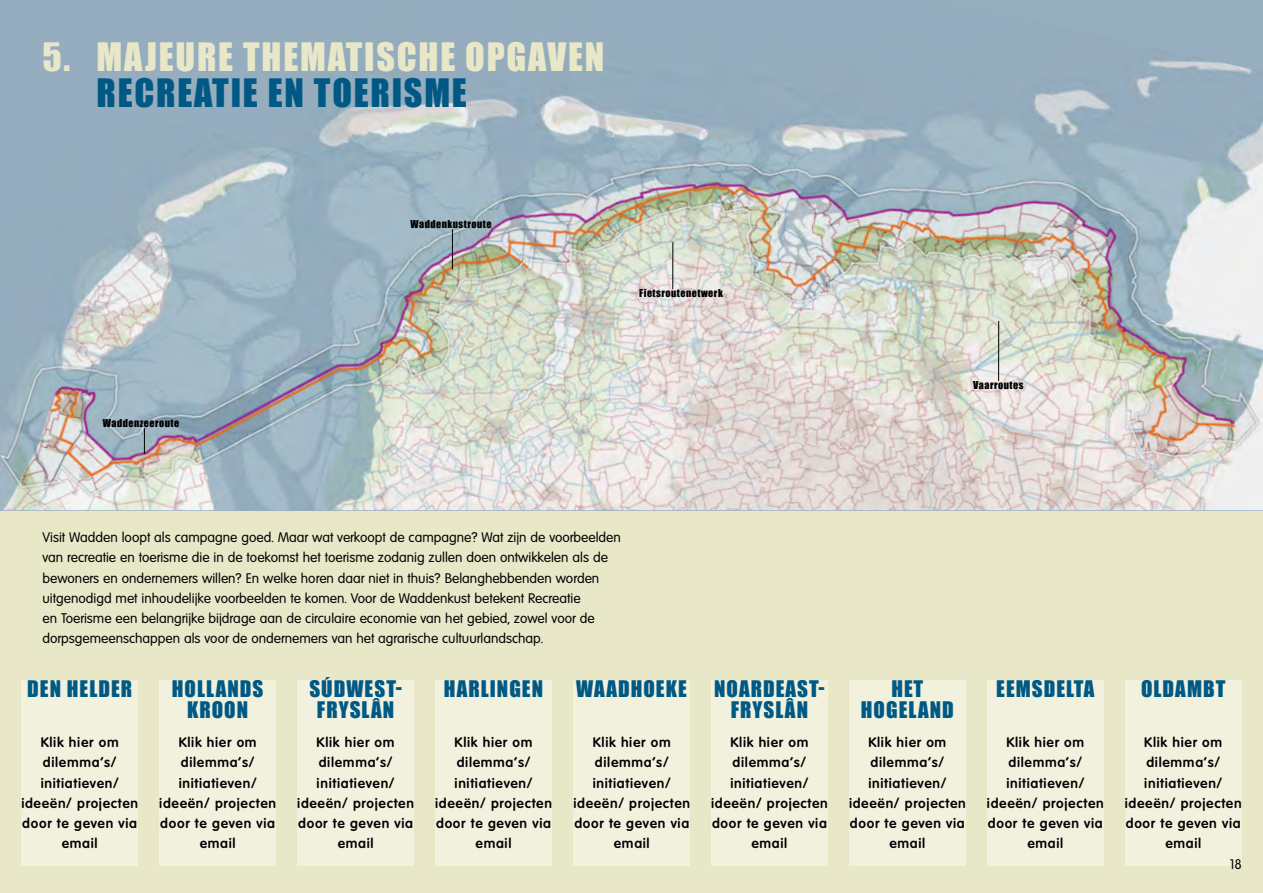
<style>
.page{position:relative;width:1263px;height:893px;background:#fff}
.page>*{position:absolute;margin:0;border:0;box-sizing:border-box;transform-origin:0 0}
.t1{font:36px "Impact";letter-spacing:.05em;color:#e8e7c8}
.t2{font:36px "Impact";letter-spacing:.05em;color:#005984}
.t3{font:21px/21px "Impact";letter-spacing:.05em;color:#005984}
.t4{font:600 13.5px/20.2px "Volkswagen TS";letter-spacing:.05em;color:#000;text-align:center}
.t5{font:13.5px/20.2px "Volkswagen TS";color:#000}
.t6{font:10.05px "Impact";letter-spacing:.045em;color:#000}
</style>
<div class="page">
<div style="left:0;top:510px;width:1263px;height:383px;background:#e8e7c8"></div>
<img style="left:0;top:0;width:1263px;height:510px">
<svg style="left:144px;top:428px;width:1px;height:26px"></svg>
<hr style="left:452px;top:229px;width:1px;height:40px;background:#000">
<hr style="left:672px;top:242px;width:1px;height:47px;background:#000">
<hr style="left:998px;top:321px;width:1px;height:60px;background:#000">
<div style="left:21px;top:680px;width:117px;height:57px;background:#f1f1de"></div>
<div style="left:159px;top:680px;width:117px;height:57px;background:#f1f1de"></div>
<div style="left:297px;top:680px;width:117px;height:57px;background:#f1f1de"></div>
<div style="left:435px;top:680px;width:117px;height:57px;background:#f1f1de"></div>
<div style="left:573px;top:680px;width:117px;height:57px;background:#f1f1de"></div>
<div style="left:711px;top:680px;width:117px;height:57px;background:#f1f1de"></div>
<div style="left:849px;top:680px;width:117px;height:57px;background:#f1f1de"></div>
<div style="left:987px;top:680px;width:117px;height:57px;background:#f1f1de"></div>
<div style="left:1125px;top:680px;width:117px;height:57px;background:#f1f1de"></div>
<div style="left:21px;top:737px;width:117px;height:129px;background:#f1f1de"></div>
<div style="left:159px;top:737px;width:117px;height:129px;background:#f1f1de"></div>
<div style="left:297px;top:737px;width:117px;height:129px;background:#f1f1de"></div>
<div style="left:435px;top:737px;width:117px;height:129px;background:#f1f1de"></div>
<div style="left:573px;top:737px;width:117px;height:129px;background:#f1f1de"></div>
<div style="left:711px;top:737px;width:117px;height:129px;background:#f1f1de"></div>
<div style="left:849px;top:737px;width:117px;height:129px;background:#f1f1de"></div>
<div style="left:987px;top:737px;width:117px;height:129px;background:#f1f1de"></div>
<div style="left:1125px;top:737px;width:117px;height:129px;background:#f1f1de"></div>
<h1 class="t1" style="left:43px;top:29px;width:563px">5. majeure thematische opgaven</h1>
<h1 class="t2" style="left:97px;top:65px;width:372px">recreatie en toerisme</h1>
<p class="t6" style="left:103px;top:415px;width:78px">Waddenzeeroute</p>
<p class="t6" style="left:410px;top:216px;width:83px">Waddenkustroute</p>
<p class="t6" style="left:639px;top:285px;width:85px">Fietsroutenetwerk</p>
<p class="t6" style="left:973px;top:377px;width:52px">Vaarroutes</p>
<p class="t5" style="left:43px;top:527px;width:580px">Visit Wadden loopt als campagne goed. Maar wat verkoopt de campagne? Wat zijn de voorbeelden van recreatie en toerisme die in de toekomst het toerisme zodanig zullen doen ontwikkelen als de bewoners en ondernemers willen? En welke horen daar niet in thuis? Belanghebbenden worden uitgenodigd met inhoudelijke voorbeelden te komen. Voor de Waddenkust betekent Recreatie<br>en Toerisme een belangrijke bijdrage aan de circulaire economie van het gebied, zowel voor de dorpsgemeenschappen als voor de ondernemers van het agrarische cultuurlandschap.</p>
<h2 class="t3" style="left:27px;top:678px;width:12px">DEN</h2>
<h2 class="t3" style="left:67px;top:678px;width:12px">HELDER</h2>
<h2 class="t3" style="left:172px;top:678px;width:13px">HOLLANDS</h2>
<h2 class="t3" style="left:187px;top:699px;width:13px">KROON</h2>
<h2 class="t3" style="left:309px;top:678px;width:38px">SÚDWEST</h2>
<h2 class="t3" style="left:396px;top:678px;width:8px">-</h2>
<h2 class="t3" style="left:317px;top:699px;width:12px">FRYSLÂN</h2>
<h2 class="t3" style="left:444px;top:678px;width:12px">HARLIN</h2>
<h2 class="t3" style="left:509px;top:678px;width:24px">GEN</h2>
<h2 class="t3" style="left:576px;top:678px;width:14px">WAADHOEKE</h2>
<h2 class="t3" style="left:714px;top:678px;width:13px">NOARDEAST</h2>
<h2 class="t3" style="left:818px;top:678px;width:8px">-</h2>
<h2 class="t3" style="left:731px;top:699px;width:4px">FRYSLÂN</h2>
<h2 class="t3" style="left:861px;top:678px;width:50px;text-indent:31px">HET<br>HOGELAND</h2>
<h2 class="t3" style="left:996px;top:678px;width:12px">EEMSDELTA</h2>
<h2 class="t3" style="left:1141px;top:678px;width:13px">OLDAMBT</h2>
<p class="t4" style="left:21px;top:732px;width:118px">Klik hier om dilemma’s/ initiatieven/ ideeën/ projecten door te geven via email</p>
<p class="t4" style="left:159px;top:732px;width:118px">Klik hier om dilemma’s/ initiatieven/ ideeën/ projecten door te geven via email</p>
<p class="t4" style="left:297px;top:732px;width:118px">Klik hier om dilemma’s/ initiatieven/ ideeën/ projecten door te geven via email</p>
<p class="t4" style="left:435px;top:732px;width:118px">Klik hier om dilemma’s/ initiatieven/ ideeën/ projecten door te geven via email</p>
<p class="t4" style="left:573px;top:732px;width:118px">Klik hier om dilemma’s/ initiatieven/ ideeën/ projecten door te geven via email</p>
<p class="t4" style="left:711px;top:732px;width:118px">Klik hier om dilemma’s/ initiatieven/ ideeën/ projecten door te geven via email</p>
<p class="t4" style="left:849px;top:732px;width:118px">Klik hier om dilemma’s/ initiatieven/ ideeën/ projecten door te geven via email</p>
<p class="t4" style="left:987px;top:732px;width:118px">Klik hier om dilemma’s/ initiatieven/ ideeën/ projecten door te geven via email</p>
<p class="t4" style="left:1125px;top:732px;width:118px">Klik hier om dilemma’s/ initiatieven/ ideeën/ projecten door te geven via email</p>
<p class="t5" style="left:1229px;top:854px;width:15px">18</p>
</div>
